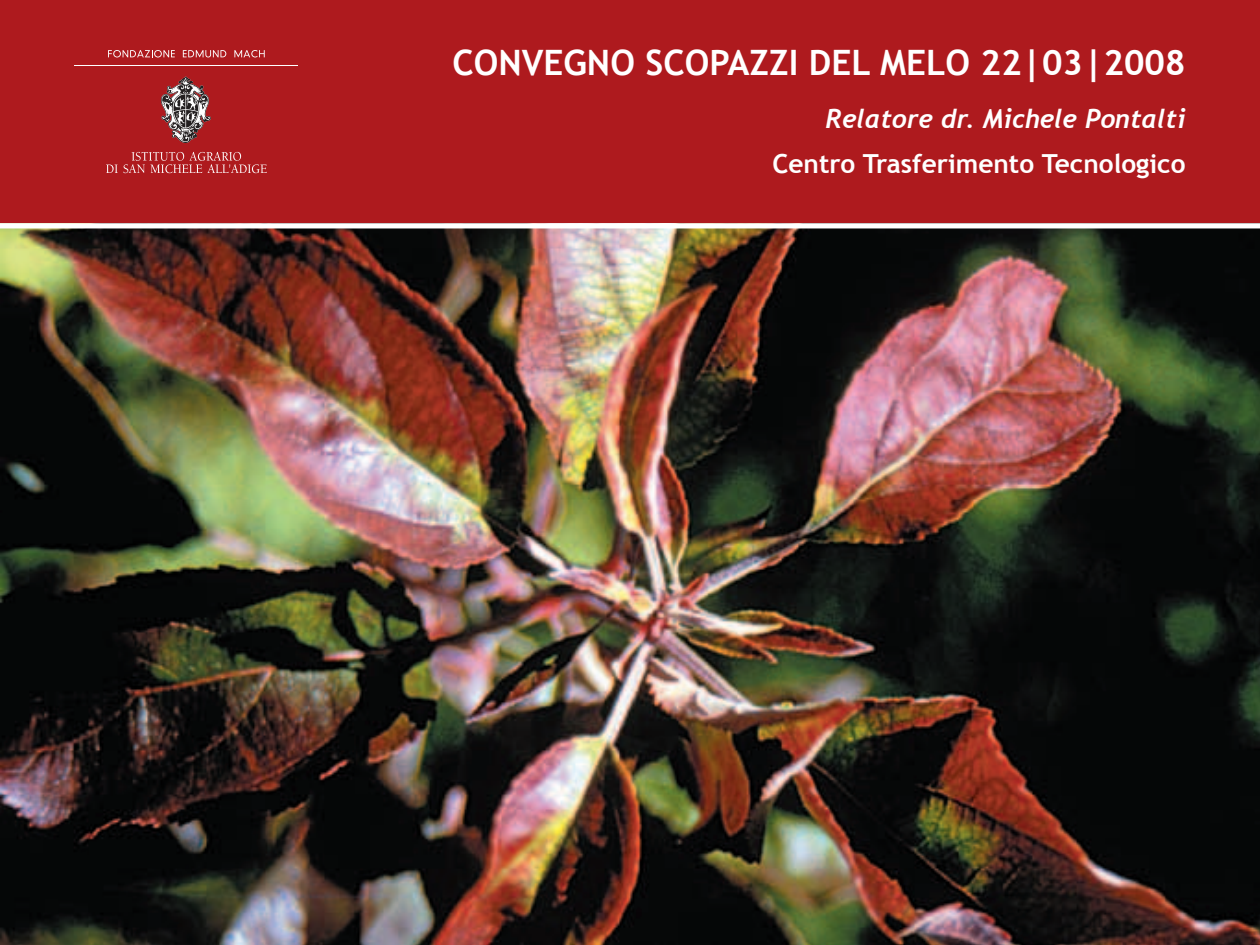
<style>
.page{position:relative;width:1260px;height:945px;background:#fff}
.page>*{position:absolute;margin:0;border:0;box-sizing:border-box;transform-origin:0 0}
.t1{font:700 35px "Trebuchet MS";color:#fff}
.t2{font:700 26.25px "Trebuchet MS";color:#fff}
.t3{font:italic 700 26.25px "Trebuchet";color:#fff}
</style>
<div class="page">
<div style="left:0;top:0;width:1260px;height:223px;background:#ae1a1e"></div>
<img style="left:0;top:228px;width:1260px;height:717px">
<hr style="left:74px;top:65px;width:224px;height:1px;background:#fff">
<svg style="left:161px;top:77px;width:50px;height:66px"></svg>
<svg style="left:108px;top:50px;width:67px;height:7px"></svg>
<svg style="left:183px;top:50px;width:43px;height:7px"></svg>
<svg style="left:234px;top:50px;width:31px;height:7px"></svg>
<svg style="left:106px;top:152px;width:161px;height:21px"></svg>
<p class="t1" style="left:452px;top:41px;width:735px">CONVEGNO SCOPAZZI DEL MELO 22|03|2008</p>
<p class="t3" style="left:826px;top:103px;width:361px">Relatore dr. Michele Pontalti</p>
<p class="t2" style="left:772px;top:147px;width:415px">Centro Trasferimento Tecnologico</p>
</div>
